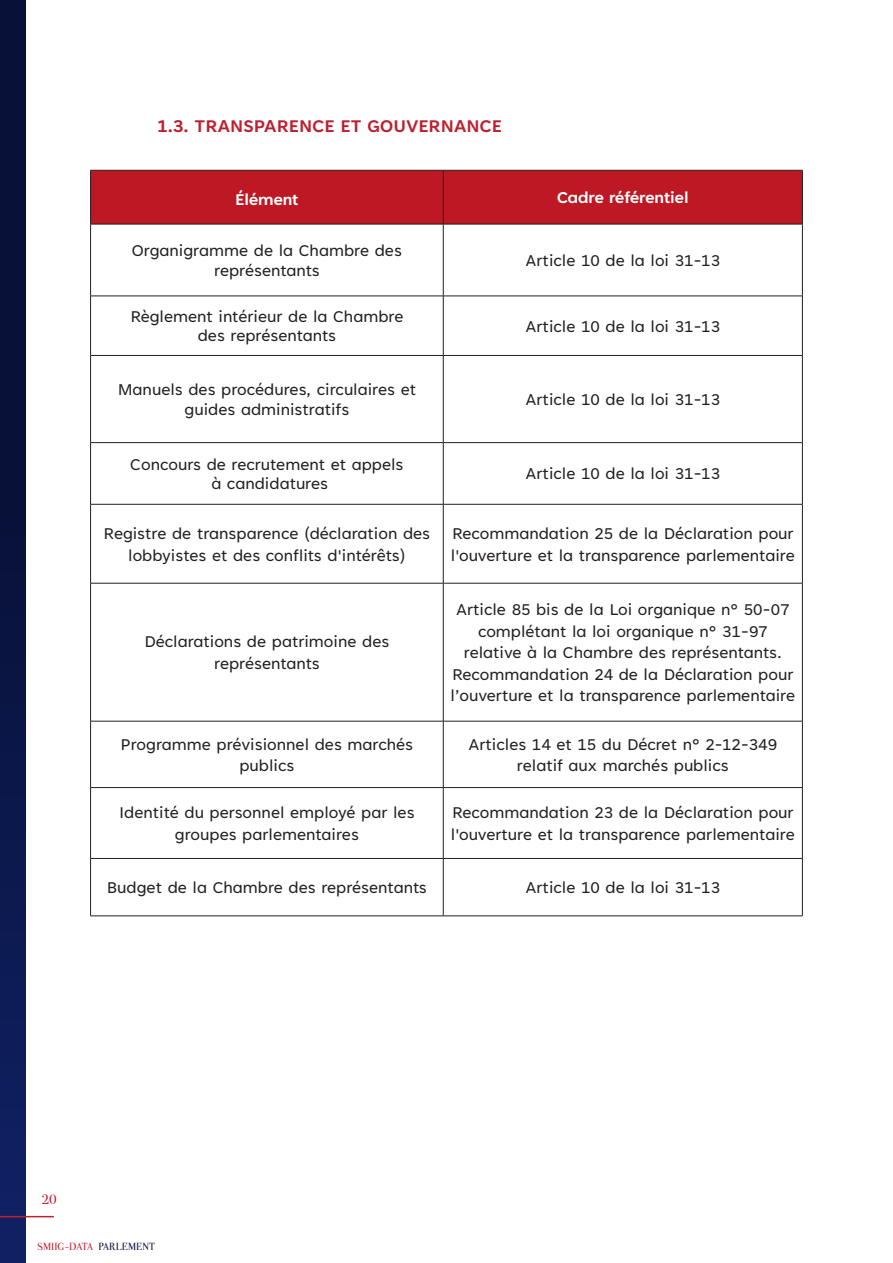
<style>
.page{position:relative;width:893px;height:1263px;background:#fff}
.page>*{position:absolute;margin:0;border:0;box-sizing:border-box;transform-origin:0 0}
.t1{font:700 19.5px "Tenorite";letter-spacing:.01em;color:#be1f2e}
.t2{font:18px/21.6px "Tenorite";color:#231f20;text-align:center}
.t3{font:700 18px "Tenorite";color:#fff}
.t4{font:12px "Valentina";color:#be1f2e}
.t5{font:9px "Valentina";color:#be1f2e}
.s1{color:#081137}
</style>
<div class="page">
<div style="left:0;top:0;width:26px;height:1263px;background:linear-gradient(to bottom,#060d2c,#0f1f5f)"></div>
<hr style="left:0;top:1216px;width:54px;height:1px;background:#be1f2e">
<div style="left:91px;top:171px;width:711px;height:53px;background:#bd1823"></div>
<hr style="left:90px;top:170px;width:353px;height:1px;background:#231f20">
<hr style="left:90px;top:170px;width:1px;height:54px;background:#231f20">
<hr style="left:443px;top:170px;width:360px;height:1px;background:#231f20">
<hr style="left:443px;top:170px;width:1px;height:54px;background:#231f20">
<hr style="left:802px;top:170px;width:1px;height:54px;background:#231f20">
<hr style="left:90px;top:224px;width:353px;height:1px;background:#231f20">
<hr style="left:90px;top:224px;width:1px;height:72px;background:#231f20">
<hr style="left:443px;top:224px;width:360px;height:1px;background:#231f20">
<hr style="left:443px;top:224px;width:1px;height:72px;background:#231f20">
<hr style="left:802px;top:224px;width:1px;height:72px;background:#231f20">
<hr style="left:90px;top:296px;width:353px;height:1px;background:#231f20">
<hr style="left:90px;top:296px;width:1px;height:59px;background:#231f20">
<hr style="left:443px;top:296px;width:360px;height:1px;background:#231f20">
<hr style="left:443px;top:296px;width:1px;height:59px;background:#231f20">
<hr style="left:802px;top:296px;width:1px;height:59px;background:#231f20">
<hr style="left:90px;top:355px;width:353px;height:1px;background:#231f20">
<hr style="left:90px;top:356px;width:1px;height:86px;background:#231f20">
<hr style="left:443px;top:355px;width:360px;height:1px;background:#231f20">
<hr style="left:443px;top:356px;width:1px;height:86px;background:#231f20">
<hr style="left:802px;top:356px;width:1px;height:86px;background:#231f20">
<hr style="left:90px;top:442px;width:353px;height:1px;background:#231f20">
<hr style="left:90px;top:443px;width:1px;height:61px;background:#231f20">
<hr style="left:443px;top:442px;width:360px;height:1px;background:#231f20">
<hr style="left:443px;top:443px;width:1px;height:61px;background:#231f20">
<hr style="left:802px;top:443px;width:1px;height:61px;background:#231f20">
<hr style="left:90px;top:504px;width:353px;height:1px;background:#231f20">
<hr style="left:90px;top:504px;width:1px;height:79px;background:#231f20">
<hr style="left:443px;top:504px;width:360px;height:1px;background:#231f20">
<hr style="left:443px;top:504px;width:1px;height:79px;background:#231f20">
<hr style="left:802px;top:504px;width:1px;height:79px;background:#231f20">
<hr style="left:90px;top:583px;width:353px;height:1px;background:#231f20">
<hr style="left:90px;top:583px;width:1px;height:138px;background:#231f20">
<hr style="left:443px;top:583px;width:360px;height:1px;background:#231f20">
<hr style="left:443px;top:583px;width:1px;height:138px;background:#231f20">
<hr style="left:802px;top:583px;width:1px;height:138px;background:#231f20">
<hr style="left:90px;top:721px;width:353px;height:1px;background:#231f20">
<hr style="left:90px;top:721px;width:1px;height:66px;background:#231f20">
<hr style="left:443px;top:721px;width:360px;height:1px;background:#231f20">
<hr style="left:443px;top:721px;width:1px;height:66px;background:#231f20">
<hr style="left:802px;top:721px;width:1px;height:66px;background:#231f20">
<hr style="left:90px;top:787px;width:353px;height:1px;background:#231f20">
<hr style="left:90px;top:788px;width:1px;height:70px;background:#231f20">
<hr style="left:443px;top:787px;width:360px;height:1px;background:#231f20">
<hr style="left:443px;top:788px;width:1px;height:70px;background:#231f20">
<hr style="left:802px;top:788px;width:1px;height:70px;background:#231f20">
<hr style="left:90px;top:858px;width:353px;height:1px;background:#231f20">
<hr style="left:90px;top:859px;width:1px;height:57px;background:#231f20">
<hr style="left:443px;top:858px;width:360px;height:1px;background:#231f20">
<hr style="left:443px;top:859px;width:1px;height:57px;background:#231f20">
<hr style="left:802px;top:859px;width:1px;height:57px;background:#231f20">
<hr style="left:90px;top:915px;width:353px;height:1px;background:#231f20">
<hr style="left:443px;top:915px;width:360px;height:1px;background:#231f20">
<p class="t1" style="left:157px;top:116px;width:346px">1.3. TRANSPARENCE ET GOUVERNANCE</p>
<p class="t3" style="left:235px;top:190px;width:65px">Élément</p>
<p class="t3" style="left:557px;top:188px;width:133px">Cadre référentiel</p>
<p class="t2" style="left:132px;top:241px;width:271px">Organigramme de la Chambre des</p>
<p class="t2" style="left:214px;top:260px;width:107px">représentants</p>
<p class="t2" style="left:526px;top:251px;width:196px">Article 10 de la loi 31-13</p>
<p class="t2" style="left:130px;top:307px;width:274px">Règlement intérieur de la Chambre</p>
<p class="t2" style="left:198px;top:326px;width:140px">des représentants</p>
<p class="t2" style="left:526px;top:316px;width:196px">Article 10 de la loi 31-13</p>
<p class="t2" style="left:118px;top:381px;width:300px;line-height:19.5px">Manuels des procédures, circulaires et guides administratifs</p>
<p class="t2" style="left:526px;top:390px;width:196px">Article 10 de la loi 31-13</p>
<p class="t2" style="left:130px;top:454px;width:275px">Concours de recrutement et appels</p>
<p class="t2" style="left:211px;top:474px;width:118px">à candidatures</p>
<p class="t2" style="left:526px;top:464px;width:196px">Article 10 de la loi 31-13</p>
<p class="t2" style="left:104px;top:524px;width:328px">Registre de transparence (déclaration des lobbyistes et des conflits d'intérêts)</p>
<p class="t2" style="left:451px;top:524px;width:345px;text-align:left">Recommandation 25 de la Déclaration pour l'ouverture et la transparence parlementaire</p>
<p class="t2" style="left:144px;top:632px;width:246px">Déclarations de patrimoine des</p>
<p class="t2" style="left:214px;top:654px;width:107px">représentants</p>
<p class="t2" style="left:121px;top:734px;width:294px">Programme prévisionnel des marchés</p>
<p class="t2" style="left:239px;top:756px;width:56px">publics</p>
<p class="t2" style="left:456px;top:600px;width:335px">Article 85 bis de la Loi organique n° 50-07 complétant la loi organique n° 31-97</p>
<p class="t2" style="left:464px;top:643px;width:319px">relative à la Chambre des représentants.</p>
<p class="t2" style="left:450px;top:664px;width:346px;text-align:left">Recommandation 24 de la Déclaration pour l’ouverture et la transparence parlementaire</p>
<p class="t2" style="left:469px;top:734px;width:310px">Articles 14 et 15 du Décret n° 2-12-349</p>
<p class="t2" style="left:517px;top:756px;width:213px">relatif aux marchés publics</p>
<p class="t2" style="left:119px;top:803px;width:297px">Identité du personnel employé par les groupes parlementaires</p>
<p class="t2" style="left:451px;top:803px;width:345px;text-align:left">Recommandation 23 de la Déclaration pour l'ouverture et la transparence parlementaire</p>
<p class="t2" style="left:107px;top:878px;width:321px">Budget de la Chambre des représentants</p>
<p class="t2" style="left:526px;top:878px;width:196px">Article 10 de la loi 31-13</p>
<p class="t4" style="left:42px;top:1191px;width:16px">20</p>
<p class="t5" style="left:38px;top:1241px;width:119px">SMIIG-DATA <span class="s1">PARLEMENT</span></p>
</div>
